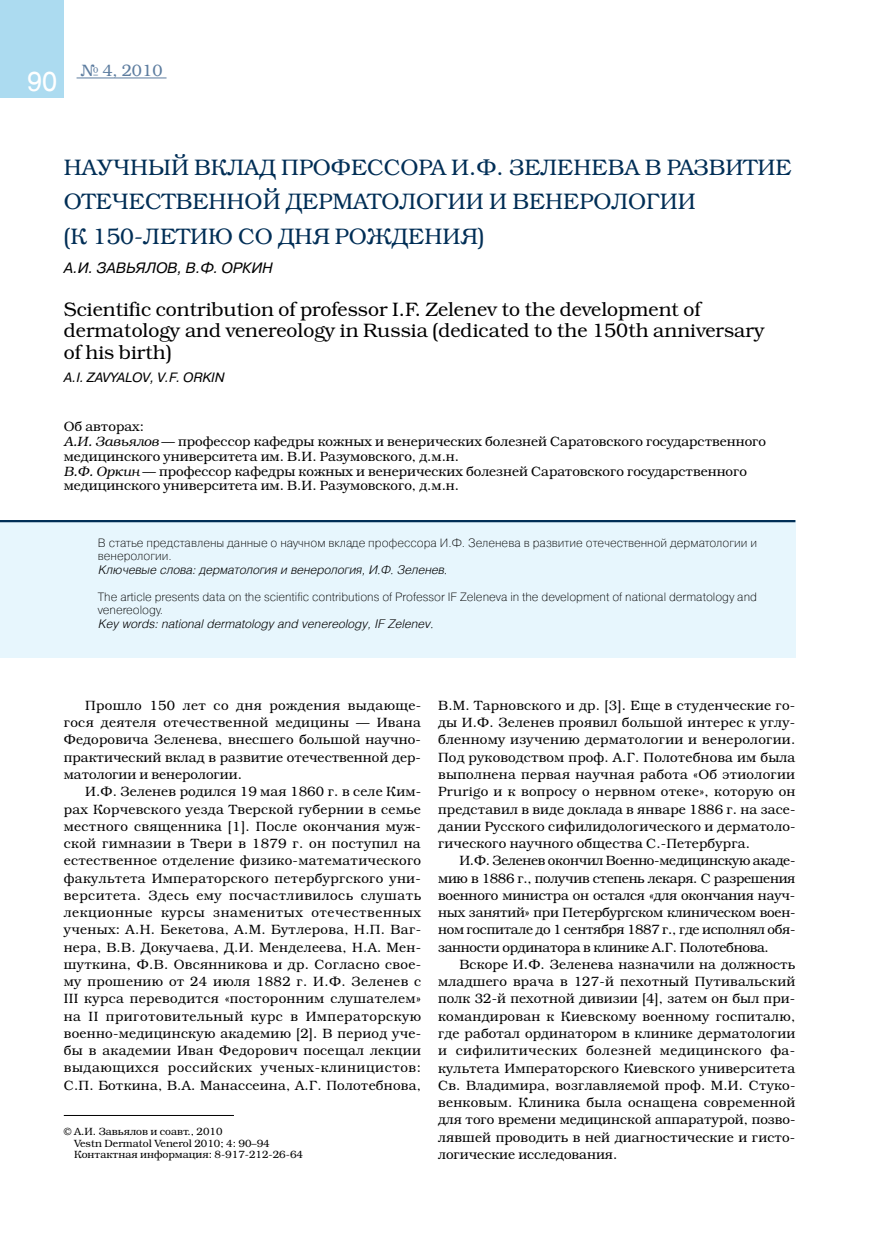
<style>
.page{position:relative;width:872px;height:1234px;background:#fff}
.page>*{position:absolute;margin:0;border:0;box-sizing:border-box;transform-origin:0 0}
.t1{font:27px "Helios";color:#fff}
.t2{font:300 22.5px/34.5px "Bookman C";color:#002e56}
.t3{font:300 19.5px/21.5px "Bookman C";color:#000}
.t4{font:300 16.5px "Bookman C";color:#5c7c9f}
.t5{font:italic 15px "Pragmatica C";letter-spacing:-.01em;color:#000}
.t6{font:300 13.5px/17.2px "Bookman C";color:#000;text-align:justify}
.t7{font:italic 13.5px "Pragmatica C";letter-spacing:-.01em;color:#000}
.t8{font:12px/13.5px "Pragmatica Light C";color:#000}
.t9{font:italic 300 12px "Helios";color:#000}
.t10{font:300 10.5px/11.6px "Bookman C";color:#000}
.s1{font-style:italic}
</style>
<div class="page">
<div style="left:0;top:0;width:64px;height:98px;background:#acdbf0"></div>
<hr style="left:77px;top:77px;width:89px;height:1px;background:#5c7c9f">
<hr style="left:64px;top:1114px;width:170px;height:1px;background:#000">
<div style="left:0;top:520px;width:795px;height:138px;background:#e7f6fd"></div>
<hr style="left:0;top:520px;width:795px;height:2px;background:#002e56">
<h1 class="t1" style="left:27px;top:67px;width:32px">90</h1>
<p class="t4" style="left:80px;top:61px;width:84px">№ 4, 2010</p>
<h2 class="t2" style="left:64px;top:150px;width:729px">НАУЧНЫЙ ВКЛАД ПРОФЕССОРА И.Ф. ЗЕЛЕНЕВА В РАЗВИТИЕ<br>ОТЕЧЕСТВЕННОЙ ДЕРМАТОЛОГИИ И ВЕНЕРОЛОГИИ<br>(К 150-ЛЕТИЮ СО ДНЯ РОЖДЕНИЯ)</h2>
<p class="t5" style="left:64px;top:259px;width:210px">А.И. ЗАВЬЯЛОВ, В.Ф. ОРКИН</p>
<h3 class="t3" style="left:64px;top:298px;width:702px">Scientific contribution of professor i.F. Zelenev to the development of dermatology and venereology in Russia (dedicated to the 150th anniversary of his birth)</h3>
<p class="t7" style="left:64px;top:370px;width:162px">A.I. ZAVYALOV, V.F. ORKIN</p>
<p class="t6" style="left:64px;top:419px;width:704px;line-height:14.9px;text-align:left">Об авторах:<br><span class="s1">А.И. Завьялов</span> — профессор кафедры кожных и венерических болезней Саратовского государственного медицинского университета им. В.И. Разумовского, д.м.н.<br><span class="s1">В.Ф. Оркин</span> — профессор кафедры кожных и венерических болезней Саратовского государственного медицинского университета им. В.И. Разумовского, д.м.н.</p>
<p class="t8" style="left:98px;top:536px;width:661px">В статье представлены данные о научном вкладе профессора И.Ф. Зеленева в развитие отечественной дерматологии и венерологии.</p>
<p class="t9" style="left:98px;top:562px;width:351px">Ключевые слова: дерматология и венерология, И.Ф. Зеленев.</p>
<p class="t8" style="left:98px;top:590px;width:660px">The article presents data on the scientific contributions of Professor IF Zeleneva in the development of national dermatology and venereology.</p>
<p class="t9" style="left:98px;top:616px;width:337px">Key words: national dermatology and venereology, IF Zelenev.</p>
<p class="t6" style="left:64px;top:696px;width:359px;text-indent:21px">Прошло 150 лет со дня рождения выдающе&shy;гося деятеля отечественной медицины — Ивана Федоровича Зеленева, внесшего большой научно&shy;практический вклад в развитие отечественной дер&shy;матологии и венерологии.</p>
<p class="t6" style="left:64px;top:782px;width:359px;text-indent:21px">И.Ф. Зеленев родился 19 мая 1860 г. в селе Ким&shy;рах Корчевского уезда Тверской губернии в семье местного священника [1]. После окончания муж&shy;ской гимназии в Твери в 1879 г. он поступил на естественное отделение физико-математического факультета Императорского петербургского уни&shy;верситета. Здесь ему посчастливилось слушать лекционные курсы знаменитых отечественных ученых: А.Н. Бекетова, А.М. Бутлерова, Н.П. Ваг&shy;нера, В.В. Докучаева, Д.И. Менделеева, Н.А. Мен&shy;шуткина, Ф.В. Овсянникова и др. Согласно свое&shy;му прошению от 24 июля 1882 г. И.Ф. Зеленев с III курса переводится «посторонним слушателем» на II приготовительный курс в Императорскую военно-медицинскую академию [2]. В период уче&shy;бы в академии Иван Федорович посещал лекции выдающихся российских ученых-клиницистов:<br>С.П. Боткина, В.А. Манассеина, А.Г. Полотебнова,</p>
<p class="t10" style="left:74px;top:1125px;width:230px;text-indent:-10px">© А.И. Завьялов и соавт., 2010<br>Vestn Dermatol Venerol 2010; 4: 90–94<br>Контактная информация: 8-917-212-26-64</p>
<p class="t6" style="left:438px;top:696px;width:359px">В.М. Тарновского и др. [3]. Еще в студенческие го&shy;ды И.Ф. Зеленев проявил большой интерес к углу&shy;бленному изучению дерматологии и венерологии.<br>Под руководством проф. А.Г. Полотебнова им была выполнена первая научная работа «Об этиологии Рrurigo и к вопросу о нервном отеке», которую он представил в виде доклада в январе 1886 г. на засе&shy;дании Русского сифилидологического и дерматоло&shy;гического научного общества С.-Петербурга.</p>
<p class="t6" style="left:438px;top:851px;width:359px;text-indent:21px">И.Ф. Зеленев окончил Военно-медицинскую акаде&shy;мию в 1886 г., получив степень лекаря. С разрешения военного министра он остался «для окончания науч&shy;ных занятий» при Петербургском клиническом воен&shy;ном госпитале до 1 сентября 1887 г., где исполнял обя&shy;занности ординатора в клинике А.Г. Полотебнова.</p>
<p class="t6" style="left:438px;top:955px;width:359px;text-indent:21px">Вскоре И.Ф. Зеленева назначили на должность младшего врача в 127-й пехотный Путивальский полк 32-й пехотной дивизии [4], затем он был при&shy;командирован к Киевскому военному госпиталю, где работал ординатором в клинике дерматологии и сифилитических болезней медицинского фа&shy;культета Императорского Киевского университета Св. Владимира, возглавляемой проф. М.И. Стуко&shy;венковым. Клиника была оснащена современной для того времени медицинской аппаратурой, позво&shy;лявшей проводить в ней диагностические и гисто&shy;логические исследования.</p>
</div>
